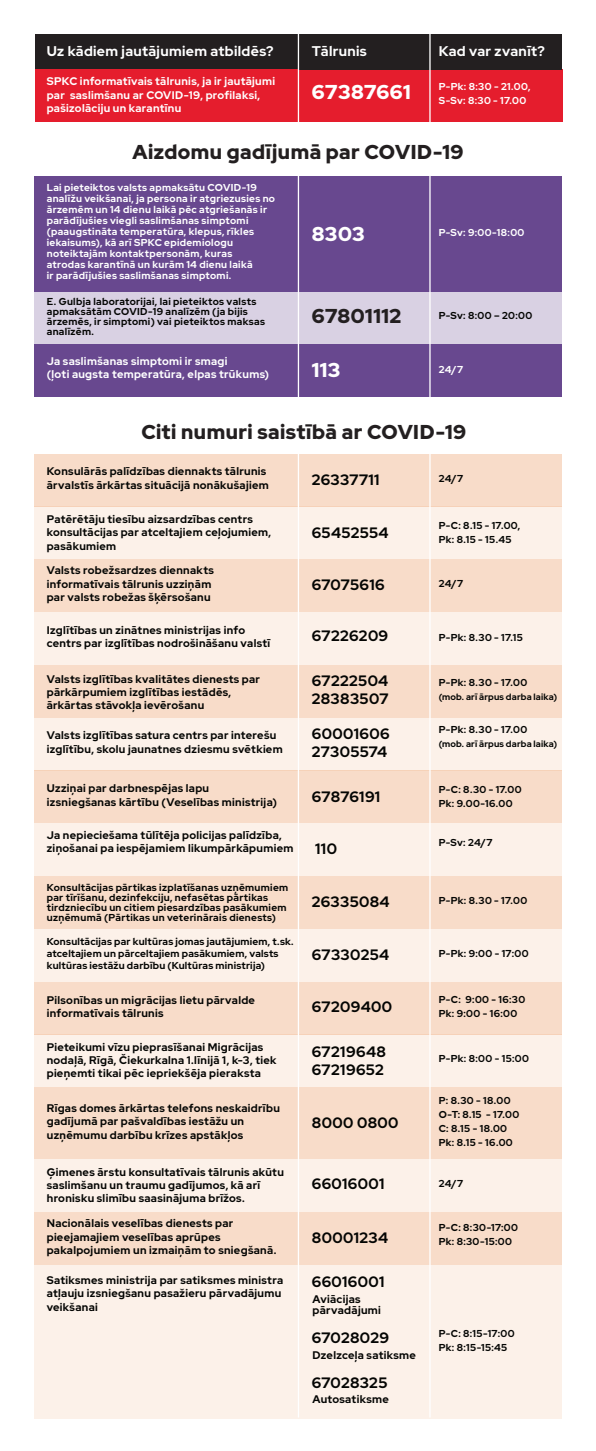
<style>
.page{position:relative;width:596px;height:1451px;background:#fff}
.page>*{position:absolute;margin:0;border:0;box-sizing:border-box;transform-origin:0 0}
.t1{font:900 20px "Red Hat Display";letter-spacing:.025em;color:#231f20}
.t2{font:900 20px "Red Hat Display";letter-spacing:.02em;color:#fff}
.t3{font:700 15px/18px "Red Hat Display";letter-spacing:.025em;color:#040503}
.t4{font:700 14px "Red Hat Display";letter-spacing:.025em;color:#fff}
.t5{font:700 11px/13.2px "Red Hat Display";letter-spacing:.03em;color:#040503}
.t6{font:700 11px/13.2px "Red Hat Display";letter-spacing:.03em;color:#fff}
.t7{font:700 10px/10px "Red Hat Display";letter-spacing:.03em;color:#040503}
.t8{font:700 10px/11px "Red Hat Display";letter-spacing:.035em;color:#fff}
.t9{font:700 9px "Red Hat Display";letter-spacing:.02em;color:#040503}
</style>
<div class="page">
<div style="left:35px;top:35px;width:263px;height:35px;background:#231f20"></div>
<div style="left:35px;top:69px;width:263px;height:53px;background:#e51d2d"></div>
<div style="left:298px;top:69px;width:264px;height:53px;background:#e51d2d"></div>
<div style="left:35px;top:454px;width:526px;height:52px;background:#f8dcc9"></div>
<div style="left:35px;top:176px;width:526px;height:115px;background:#68488f"></div>
<div style="left:35px;top:507px;width:526px;height:52px;background:#fcf1e9"></div>
<div style="left:35px;top:559px;width:526px;height:53px;background:#f8dcc9"></div>
<div style="left:35px;top:612px;width:526px;height:52px;background:#fcf1e9"></div>
<div style="left:35px;top:665px;width:526px;height:52px;background:#f8dcc9"></div>
<div style="left:35px;top:718px;width:526px;height:52px;background:#fcf1e9"></div>
<div style="left:35px;top:770px;width:526px;height:53px;background:#f8dcc9"></div>
<div style="left:35px;top:823px;width:526px;height:53px;background:#fcf1e9"></div>
<div style="left:35px;top:876px;width:526px;height:52px;background:#f8dcc9"></div>
<div style="left:35px;top:929px;width:526px;height:52px;background:#fcf1e9"></div>
<div style="left:35px;top:981px;width:526px;height:53px;background:#f8dcc9"></div>
<div style="left:35px;top:1034px;width:526px;height:53px;background:#fcf1e9"></div>
<div style="left:298px;top:35px;width:131px;height:35px;background:#231f20"></div>
<div style="left:429px;top:35px;width:132px;height:35px;background:#231f20"></div>
<div style="left:35px;top:344px;width:526px;height:52px;background:#68488f"></div>
<div style="left:35px;top:291px;width:526px;height:53px;background:#d9d1e3"></div>
<div style="left:35px;top:1087px;width:526px;height:72px;background:#f8dcc9"></div>
<div style="left:35px;top:1211px;width:526px;height:53px;background:#f8dcc9"></div>
<div style="left:35px;top:1159px;width:526px;height:52px;background:#fcf1e9"></div>
<div style="left:35px;top:1264px;width:526px;height:154px;background:#fcf1e9"></div>
<hr style="left:297px;top:21px;width:2px;height:1396px;background:#fff">
<hr style="left:429px;top:21px;width:1px;height:1396px;background:#fff">
<p class="t4" style="left:47px;top:42px;width:228px">Uz kādiem jautājumiem atbildēs?</p>
<p class="t6" style="left:47px;top:75px;width:230px">SPKC informatīvais tālrunis, ja ir jautājumi par saslimšanu ar COVID-19, profilaksi, pašizolāciju un karantīnu</p>
<p class="t4" style="left:311px;top:42px;width:56px">Tālrunis</p>
<p class="t4" style="left:438px;top:42px;width:107px">Kad var zvanīt?</p>
<h1 class="t2" style="left:311px;top:78px;width:100px">67387661</h1>
<p class="t8" style="left:438px;top:79px;width:93px;line-height:14px">P-Pk: 8:30 - 21.00,<br>S-Sv: 8:30 - 17.00</p>
<h1 class="t1" style="left:132px;top:139px;width:332px">Aizdomu gadījumā par COVID-19</h1>
<p class="t8" style="left:47px;top:182px;width:230px">Lai pieteiktos valsts apmaksātu COVID-19 analīžu veikšanai, ja persona ir atgriezusies no ārzemēm un 14 dienu laikā pēc atgriešanās ir parādījušies viegli saslimšanas simptomi (paaugstināta temperatūra, klepus, rīkles iekaisums), kā arī SPKC epidemiologu noteiktajām kontaktpersonām, kuras<br>atrodas karantīnā un kurām 14 dienu laikā<br>ir parādījušies saslimšanas simptomi.</p>
<h1 class="t2" style="left:311px;top:221px;width:54px">8303</h1>
<p class="t8" style="left:438px;top:227px;width:87px">P-Sv: 9:00-18:00</p>
<p class="t7" style="left:47px;top:296px;width:219px">E. Gulbja laboratorijai, lai pieteiktos valsts apmaksātām COVID-19 analīzēm (ja bijis ārzemēs, ir simptomi) vai pieteiktos maksas analīzēm.</p>
<h1 class="t1" style="left:311px;top:303px;width:91px">67801112</h1>
<p class="t7" style="left:438px;top:311px;width:95px">P-Sv: 8:00 – 20:00</p>
<p class="t6" style="left:47px;top:355px;width:224px">Ja saslimšanas simptomi ir smagi<br>(ļoti augsta temperatūra, elpas trūkums)</p>
<p class="t8" style="left:438px;top:363px;width:26px">24/7</p>
<h1 class="t2" style="left:311px;top:357px;width:30px">113</h1>
<h1 class="t1" style="left:141px;top:419px;width:326px">Citi numuri saistībā ar COVID-19</h1>
<p class="t5" style="left:47px;top:465px;width:223px">Konsulārās palīdzības diennakts tālrunis ārvalstīs ārkārtas situācijā nonākušajiem</p>
<h2 class="t3" style="left:311px;top:470px;width:69px">26337711</h2>
<p class="t7" style="left:438px;top:473px;width:26px">24/7</p>
<p class="t5" style="left:47px;top:512px;width:226px">Patērētāju tiesību aizsardzības centrs konsultācijas par atceltajiem ceļojumiem, pasākumiem</p>
<p class="t7" style="left:438px;top:518px;width:83px;line-height:14px">P-C: 8.15 - 17.00,<br>Pk: 8.15 - 15.45</p>
<h2 class="t3" style="left:311px;top:523px;width:78px">65452554</h2>
<p class="t5" style="left:47px;top:563px;width:168px">Valsts robežsardzes diennakts informatīvais tālrunis uzziņām par valsts robežas šķērsošanu</p>
<h2 class="t3" style="left:311px;top:576px;width:74px">67075616</h2>
<p class="t7" style="left:438px;top:578px;width:26px">24/7</p>
<p class="t5" style="left:47px;top:623px;width:225px">Izglītības un zinātnes ministrijas info centrs par izglītības nodrošināšanu valstī</p>
<h2 class="t3" style="left:311px;top:627px;width:78px">67226209</h2>
<p class="t7" style="left:438px;top:632px;width:86px">P-Pk: 8.30 - 17.15</p>
<p class="t5" style="left:47px;top:672px;width:215px">Valsts izglītības kvalitātes dienests par pārkārpumiem izglītības iestādēs, ārkārtas stāvokļa ievērošanu</p>
<p class="t7" style="left:438px;top:677px;width:90px">P-Pk: 8.30 - 17.00</p>
<h2 class="t3" style="left:311px;top:672px;width:78px">67222504<br>28383507</h2>
<p class="t9" style="left:438px;top:691px;width:120px">(mob. arī ārpus darba laika)</p>
<p class="t5" style="left:47px;top:728px;width:237px">Valsts izglītības satura centrs par interešu izglītību, skolu jaunatnes dziesmu svētkiem</p>
<h2 class="t3" style="left:311px;top:724px;width:79px">60001606<br>27305574</h2>
<p class="t7" style="left:438px;top:724px;width:90px">P-Pk: 8.30 - 17.00</p>
<p class="t9" style="left:438px;top:738px;width:120px">(mob. arī ārpus darba laika)</p>
<p class="t5" style="left:47px;top:781px;width:231px">Uzziņai par darbnespējas lapu izsniegšanas kārtību (Veselības ministrija)</p>
<p class="t7" style="left:438px;top:782px;width:84px;line-height:14px">P-C: 8.30 - 17.00<br>Pk: 9.00-16.00</p>
<h2 class="t3" style="left:311px;top:787px;width:70px">67876191</h2>
<p class="t5" style="left:47px;top:828px;width:248px">Ja nepieciešama tūlītēja policijas palīdzība, ziņošanai pa iespējamiem likumpārkāpumiem</p>
<p class="t7" style="left:438px;top:837px;width:55px">P-Sv: 24/7</p>
<h2 class="t3" style="left:315px;top:839px;width:23px">110</h2>
<p class="t7" style="left:47px;top:882px;width:243px">Konsultācijas pārtikas izplatīšanas uzņēmumiem par tīrīšanu, dezinfekciju, nefasētas pārtikas tirdzniecību un citiem piesardzības pasākumiem uzņēmumā (Pārtikas un veterinārais dienests)</p>
<h2 class="t3" style="left:311px;top:893px;width:79px">26335084</h2>
<p class="t7" style="left:438px;top:895px;width:90px">P-Pk: 8.30 - 17.00</p>
<p class="t7" style="left:47px;top:935px;width:248px;line-height:12px">Konsultācijas par kultūras jomas jautājumiem, t.sk. atceltajiem un pārceltajiem pasākumiem, valsts kultūras iestāžu darbību (Kultūras ministrija)</p>
<h2 class="t3" style="left:311px;top:945px;width:79px">67330254</h2>
<p class="t7" style="left:438px;top:948px;width:91px">P-Pk: 9:00 - 17:00</p>
<p class="t5" style="left:47px;top:993px;width:210px">Pilsonības un migrācijas lietu pārvalde informatīvais tālrunis</p>
<p class="t7" style="left:438px;top:994px;width:88px">P-C: 9:00 - 16:30</p>
<h2 class="t3" style="left:311px;top:997px;width:82px">67209400</h2>
<p class="t7" style="left:438px;top:1008px;width:80px">Pk: 9:00 - 16:00</p>
<p class="t5" style="left:47px;top:1040px;width:231px">Pieteikumi vīzu pieprasīšanai Migrācijas nodaļā, Rīgā, Čiekurkalna 1.līnijā 1, k-3, tiek pieņemti tikai pēc iepriekšēja pieraksta</p>
<p class="t7" style="left:438px;top:1053px;width:92px">P-Pk: 8:00 - 15:00</p>
<h2 class="t3" style="left:311px;top:1042px;width:76px">67219648<br>67219652</h2>
<p class="t5" style="left:47px;top:1101px;width:234px">Rīgas domes ārkārtas telefons neskaidrību gadījumā par pašvaldības iestāžu un uzņēmumu darbību krīzes apstākļos</p>
<p class="t7" style="left:438px;top:1093px;width:82px;line-height:14px">P: 8.30 - 18.00<br>O-T: 8.15 - 17.00<br>C: 8.15 - 18.00<br>Pk: 8.15 - 16.00</p>
<h2 class="t3" style="left:311px;top:1113px;width:88px">8000 0800</h2>
<p class="t5" style="left:47px;top:1164px;width:238px">Ģimenes ārstu konsultatīvais tālrunis akūtu saslimšanu un traumu gadījumos, kā arī hronisku slimību saasinājuma brīžos.</p>
<h2 class="t3" style="left:311px;top:1174px;width:74px">66016001</h2>
<p class="t7" style="left:438px;top:1177px;width:26px">24/7</p>
<p class="t5" style="left:47px;top:1216px;width:231px">Nacionālais veselības dienests par pieejamajiem veselības aprūpes pakalpojumiem un izmaiņām to sniegšanā.</p>
<p class="t7" style="left:438px;top:1222px;width:81px">P-C: 8:30-17:00</p>
<h2 class="t3" style="left:311px;top:1228px;width:78px">80001234</h2>
<p class="t7" style="left:438px;top:1236px;width:75px">Pk: 8:30-15:00</p>
<p class="t5" style="left:47px;top:1273px;width:238px">Satiksmes ministrija par satiksmes ministra atļauju izsniegšanu pasažieru pārvadājumu veikšanai</p>
<h2 class="t3" style="left:311px;top:1272px;width:74px">66016001</h2>
<p class="t5" style="left:312px;top:1292px;width:70px;line-height:11.2px">Aviācijas pārvadājumi</p>
<h2 class="t3" style="left:311px;top:1328px;width:79px">67028029</h2>
<p class="t5" style="left:312px;top:1347px;width:105px">Dzelzceļa satiksme</p>
<h2 class="t3" style="left:311px;top:1373px;width:77px">67028325</h2>
<p class="t5" style="left:312px;top:1392px;width:78px">Autosatiksme</p>
<p class="t7" style="left:438px;top:1326px;width:77px;line-height:14px">P-C: 8:15-17:00<br>Pk: 8:15-15:45</p>
</div>
